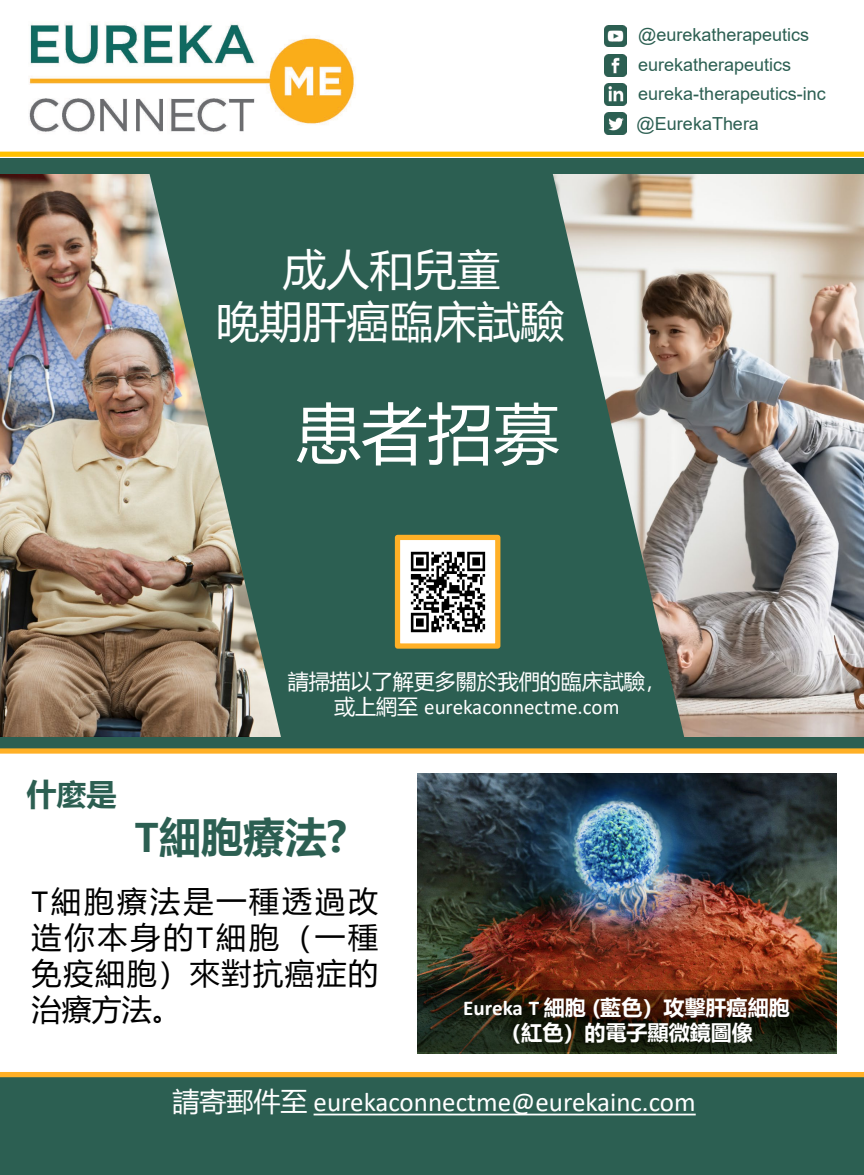
<style>
.page{position:relative;width:864px;height:1175px;background:#fff}
.page>*{position:absolute;margin:0;border:0;box-sizing:border-box;transform-origin:0 0}
.t1{font:66px "Microsoft Ya Hei";color:#fff}
.t2{font:43.5px/52.2px "Microsoft Ya Hei";color:#fff;text-align:center}
.t3{font:700 42px "Microsoft Ya Hei";color:#2c5f52}
.t4{font:30px/36px "Microsoft Ya Hei";letter-spacing:.095em;color:#000;text-align:justify}
.t5{font:700 30px "Microsoft Ya Hei";color:#2c5f52}
.t6{font:27px "Calibri";color:#fff}
.t7{font:21px/24.9px "Microsoft Ya Hei";color:#fff;text-align:center}
.t8{font:700 21px/25.2px "Microsoft Ya Hei";color:#fff;text-align:center}
.t9{font:18px "Arial";color:#2c5f52}
.s1{font-family:"Calibri"}
.s2{font-family:"Arial Nova";font-size:40.5px}
.s3{font-family:"Arial Nova";font-size:28.5px}
.s4{font-family:"Microsoft Ya Hei"}
</style>
<div class="page">
<div style="left:0;top:1075px;width:864px;height:99px;background:#2c5f52"></div>
<svg style="left:314px;top:1113px;width:382px;height:2px"></svg>
<div style="left:0;top:158px;width:864px;height:592px;background:#2c5f52"></div>
<img style="left:685px;top:175px;width:179px;height:561px">
<img style="left:0;top:175px;width:148px;height:561px">
<svg style="left:148px;top:174px;width:537px;height:563px"></svg>
<img style="left:29px;top:22px;width:326px;height:110px">
<img style="left:418px;top:774px;width:418px;height:279px">
<div style="left:417px;top:989px;width:419px;height:62px;background:#000;opacity:.33"></div>
<img style="left:401px;top:541px;width:93px;height:101px">
<div style="left:395px;top:535px;width:105px;height:113px;border:5px solid #ffb026"></div>
<div style="left:0;top:748px;width:864px;height:5px;background:#ffb026"></div>
<div style="left:0;top:152px;width:864px;height:5px;background:#ffc000"></div>
<div style="left:0;top:1072px;width:864px;height:5px;background:#ffb026"></div>
<img style="left:605px;top:113px;width:21px;height:21px">
<img style="left:605px;top:25px;width:21px;height:22px">
<img style="left:605px;top:84px;width:21px;height:21px">
<img style="left:605px;top:55px;width:21px;height:21px">
<p class="t9" style="left:638px;top:22px;width:173px">@eurekatherapeutics</p>
<p class="t9" style="left:638px;top:52px;width:155px">eurekatherapeutics</p>
<p class="t2" style="left:216px;top:241px;width:350px">成人和兒童<br>晚期肝癌臨床試驗</p>
<p class="t1" style="left:295px;top:388px;width:266px">患者招募</p>
<p class="t9" style="left:638px;top:81px;width:189px">eureka-therapeutics-inc</p>
<p class="t9" style="left:636px;top:111px;width:124px">@EurekaThera</p>
<p class="t7" style="left:288px;top:668px;width:379px">請掃描以了解更多關於我們的臨床試驗，或上網至 <span class="s1">eurekaconnectme.com</span></p>
<p class="t5" style="left:27px;top:773px;width:92px">什麼是</p>
<p class="t3" style="left:135px;top:807px;width:214px"><span class="s2">T</span>細胞療法?</p>
<p class="t4" style="left:32px;top:882px;width:348px"><span class="s3">T</span>細胞療法是一種透過改造你本身的<span class="s3">T</span>細胞（一種免疫細胞）來對抗癌症的治療方法。</p>
<p class="t8" style="left:463px;top:994px;width:328px"><span class="s1">Eureka T</span> 細胞 (藍色）攻擊肝癌細胞（紅色）的電子顯微鏡圖像</p>
<p class="t6" style="left:172px;top:1082px;width:525px"><span class="s4">請寄郵件至</span> eurekaconnectme@eurekainc.com</p>
</div>
